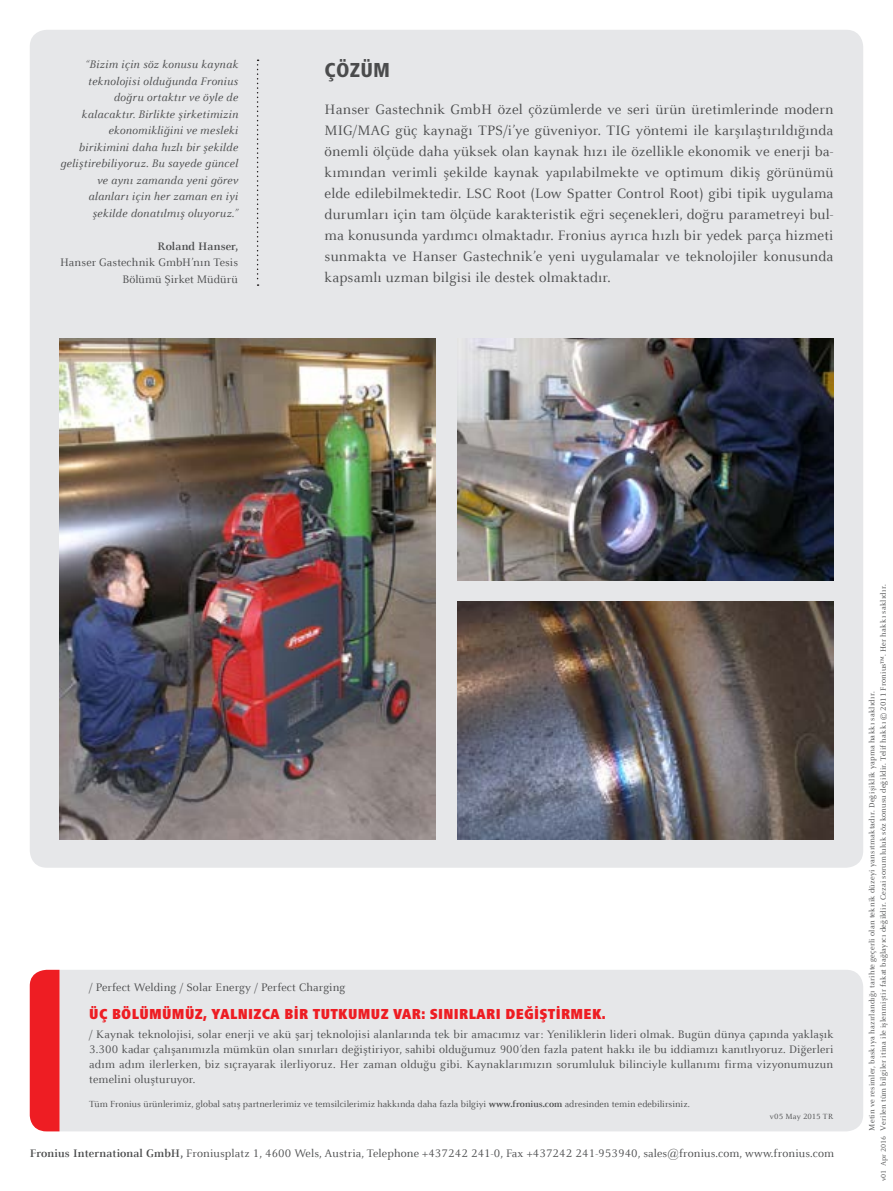
<style>
.page{position:relative;width:893px;height:1191px;background:#fff}
.page>*{position:absolute;margin:0;border:0;box-sizing:border-box;transform-origin:0 0}
.t1{font:800 condensed 21px "Frutiger Next LTW1 G";color:#4b4c4d}
.t2{font:15px/21px "Celeste Offc Pro";letter-spacing:.01em;color:#4b4c4d;text-align:justify}
.t3{font:900 condensed 15px "Frutiger Next LTW1 G";letter-spacing:.02em;color:#ee1d23}
.t4{font:12px/15px "Celeste Offc Pro";letter-spacing:.01em;color:#4b4c4d;text-align:justify}
.t5{font:italic 12px/16.5px "Celeste Offc Pro";letter-spacing:.02em;color:#4b4c4d;text-align:right}
.t6{font:700 12px "Celeste Offc Pro";letter-spacing:.005em;color:#4b4c4d}
.t7{font:9.75px "Celeste Offc Pro";color:#4b4c4d}
.t8{font:8.25px/11.2px "Celeste Offc Pro";letter-spacing:.03em;color:#4b4c4d}
.t9{font:7.5px "Celeste Offc Pro";color:#4b4c4d}
.s1{font-weight:700}
</style>
<div class="page">
<div style="left:60px;top:970px;width:803px;height:161px;background:#e6e7e9"></div>
<div style="left:30px;top:969px;width:30px;height:162px;background:#ee1d23"></div>
<div style="left:30px;top:30px;width:833px;height:837px;background:#e6e7e9;border-radius:17px"></div>
<svg style="left:257px;top:60px;width:2px;height:226px"></svg>
<img style="left:457px;top:601px;width:376px;height:238px">
<img style="left:60px;top:338px;width:376px;height:501px">
<img style="left:457px;top:338px;width:376px;height:242px">
<p class="t5" style="left:60px;top:56px;width:179px">“Bizim için söz konusu kaynak teknolojisi olduğunda Fronius doğru ortaktır ve öyle de kalacaktır. Birlikte şirketimizin ekonomikliğini ve mesleki birikimini daha hızlı bir şekilde geliştirebiliyoruz. Bu sayede güncel ve aynı zamanda yeni görev alanları için her zaman en iyi şekilde donatılmış oluyoruz.”</p>
<p class="t6" style="left:157px;top:239px;width:82px">Roland Hanser,</p>
<p class="t4" style="left:60px;top:254px;width:180px;line-height:16.5px;text-align:right">Hanser Gastechnik GmbH’nın Tesis<br>Bölümü Şirket Müdürü</p>
<h1 class="t1" style="left:325px;top:58px;width:64px">ÇÖZÜM</h1>
<p class="t2" style="left:325px;top:98px;width:510px">Hanser Gastechnik GmbH özel çözümlerde ve seri ürün üretimlerinde modern MIG/MAG güç kaynağı TPS/i’ye güveniyor. TIG yöntemi ile karşılaştırıldığında önemli ölçüde daha yüksek olan kaynak hızı ile özellikle ekonomik ve enerji ba&shy;kımından verimli şekilde kaynak yapılabilmekte ve optimum dikiş görünümü elde edilebilmektedir. LSC Root (Low Spatter Control Root) gibi tipik uygulama durumları için tam ölçüde karakteristik eğri seçenekleri, doğru parametreyi bul&shy;ma konusunda yardımcı olmaktadır. Fronius ayrıca hızlı bir yedek parça hizmeti sunmakta ve Hanser Gastechnik’e yeni uygulamalar ve teknolojiler konusunda kapsamlı uzman bilgisi ile destek olmaktadır.</p>
<p class="t4" style="left:89px;top:979px;width:258px">/ Perfect Welding / Solar Energy / Perfect Charging</p>
<p class="t3" style="left:89px;top:1005px;width:518px">ÜÇ BÖLÜMÜMÜZ, YALNIZCA BİR TUTKUMUZ VAR: SINIRLARI DEĞİŞTİRMEK.</p>
<p class="t4" style="left:89px;top:1026px;width:746px">/ Kaynak teknolojisi, solar enerji ve akü şarj teknolojisi alanlarında tek bir amacımız var: Yeniliklerin lideri olmak. Bugün dünya çapında yaklaşık 3.300 kadar çalışanımızla mümkün olan sınırları değiştiriyor, sahibi olduğumuz 900’den fazla patent hakkı ile bu iddiamızı kanıtlıyoruz. Diğerleri adım adım ilerlerken, biz sıçrayarak ilerliyoruz. Her zaman olduğu gibi. Kaynaklarımızın sorumluluk bilinciyle kullanımı firma vizyonumuzun temelini oluşturuyor.</p>
<p class="t7" style="left:89px;top:1098px;width:602px">Tüm Fronius ürünlerimiz, global satış partnerlerimiz ve temsilcilerimiz hakkında daha fazla bilgiyi <span class="s1">www.fronius.com</span> adresinden temin edebilirsiniz.</p>
<p class="t8" style="left:770px;top:1111px;width:65px">v05 May 2015 TR</p>
<p class="t4" style="left:30px;top:1145px;width:806px"><span class="s1">Fronius International GmbH,</span> Froniusplatz 1, 4600 Wels, Austria, Telephone +437242 241-0, Fax +437242 241-953940, sales@fronius.com, www.fronius.com</p>
<p class="t8" style="left:866px;top:1130px;width:547px;rotate:-90deg">Metin ve resimler, baskıya hazırlandığı tarihte geçerli olan teknik düzeyi yansıtmaktadır. Değişiklik yapma hakkı saklıdır.<br>Verilen tüm bilgiler itina ile işlenmiştir fakat bağlayıcı değildir. Cezai sorumluluk söz konusu değildir. Telif hakkı © 2011 Fronius™. Her hakkı saklıdır.</p>
<p class="t9" style="left:879px;top:1181px;width:47px;rotate:-90deg">v01 Apr 2016</p>
</div>
